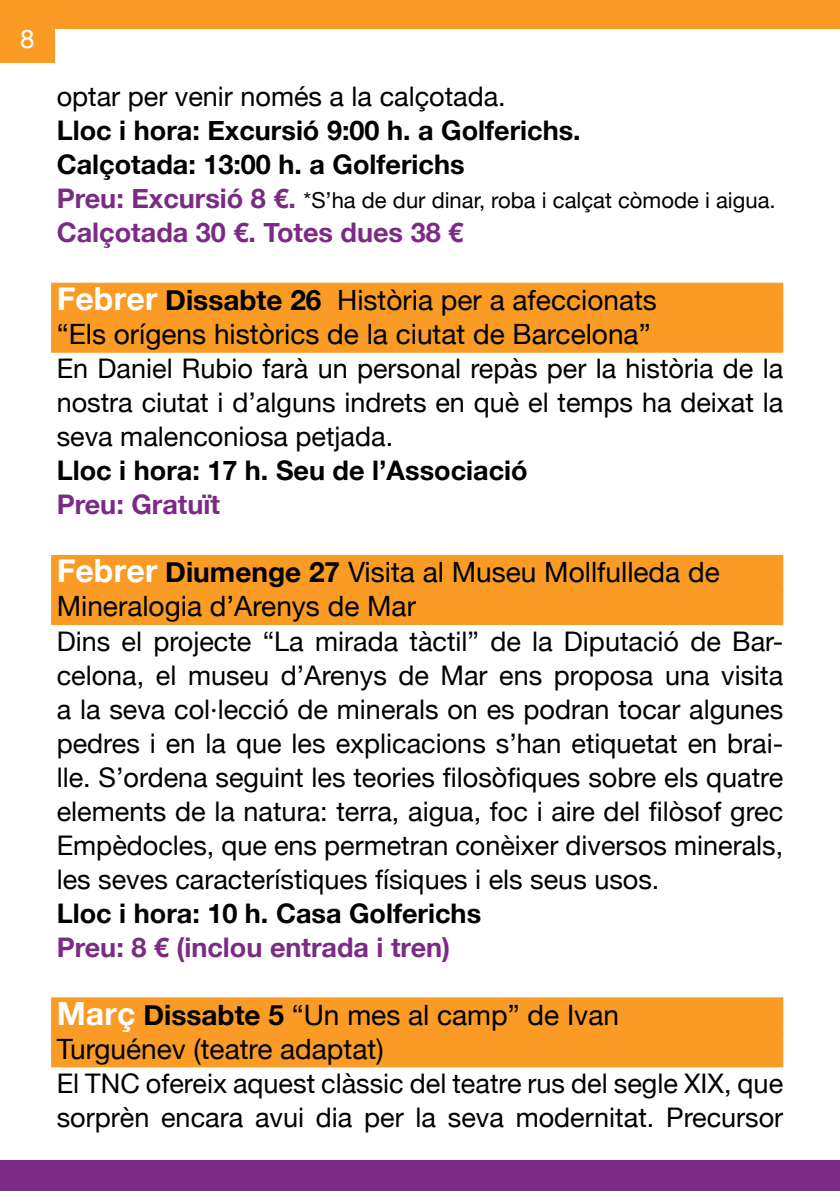
<style>
.page{position:relative;width:840px;height:1191px;background:#fff}
.page>*{position:absolute;margin:0;border:0;box-sizing:border-box;transform-origin:0 0}
.t1{font:28px/34px "Helvetica Neue";color:#000}
.t2{font:27px/34px "Helvetica Neue";color:#000;text-align:justify}
.t3{font:700 27px/34px "Helvetica Neue";color:#000}
.t4{font:700 27px "Helvetica Neue";color:#7b2b85}
.t5{font:26px "Helvetica Neue";color:#fff}
.t6{font:22px "Helvetica Neue";color:#000}
.s1{font-weight:700;font-size:27px;color:#7b2b85}
.s2{font-weight:700;font-size:32px;color:#fff}
.s3{font-weight:700}
</style>
<div class="page">
<div style="left:0;top:0;width:839px;height:29px;background:#f99b25"></div>
<div style="left:0;top:1161px;width:839px;height:30px;background:#7b2b85"></div>
<div style="left:0;top:9px;width:55px;height:53px;background:#f99b25"></div>
<div style="left:51px;top:283px;width:731px;height:36px;background:#f99b25"></div>
<div style="left:51px;top:317px;width:731px;height:36px;background:#f99b25"></div>
<div style="left:51px;top:555px;width:731px;height:36px;background:#f99b25"></div>
<div style="left:51px;top:589px;width:731px;height:36px;background:#f99b25"></div>
<div style="left:51px;top:997px;width:731px;height:36px;background:#f99b25"></div>
<div style="left:51px;top:1031px;width:731px;height:36px;background:#f99b25"></div>
<p class="t5" style="left:20px;top:23px;width:16px">8</p>
<p class="t2" style="left:57px;top:79px;width:450px">optar per venir només a la calçotada.</p>
<p class="t3" style="left:57px;top:113px;width:525px">Lloc i hora: Excursió 9:00 h. a Golferichs.<br>Calçotada: 13:00 h. a Golferichs</p>
<p class="t6" style="left:57px;top:187px;width:720px"><span class="s1">Preu: Excursió 8 €.</span> *S’ha de dur dinar, roba i calçat còmode i aigua.</p>
<p class="t4" style="left:57px;top:216px;width:408px">Calçotada 30 €. Totes dues 38 €</p>
<p class="t1" style="left:57px;top:283px;width:601px"><span class="s2">Febrer</span> <span class="s3">Dissabte 26</span> Història per a afeccionats “Els orígens històrics de la ciutat de Barcelona”</p>
<p class="t2" style="left:57px;top:351px;width:727px">En Daniel Rubio farà un personal repàs per la història de la nostra ciutat i d’alguns indrets en què el temps ha deixat la seva malenconiosa petjada.</p>
<p class="t3" style="left:57px;top:453px;width:472px">Lloc i hora: 17 h. Seu de l’Associació</p>
<p class="t4" style="left:57px;top:488px;width:165px">Preu: Gratuït</p>
<p class="t1" style="left:57px;top:555px;width:664px"><span class="s2">Febrer</span> <span class="s3">Diumenge 27</span> Visita al Museu Mollfulleda de<br>Mineralogia d’Arenys de Mar</p>
<p class="t2" style="left:57px;top:623px;width:727px">Dins el projecte “La mirada tàctil” de la Diputació de Bar&shy;celona, el museu d’Arenys de Mar ens proposa una visita a la seva col·lecció de minerals on es podran tocar algunes pedres i en la que les explicacions s’han etiquetat en brai&shy;lle. S’ordena seguint les teories filosòfiques sobre els quatre elements de la natura: terra, aigua, foc i aire del filòsof grec Empèdocles, que ens permetran conèixer diversos minerals, les seves característiques físiques i els seus usos.</p>
<p class="t3" style="left:57px;top:895px;width:425px">Lloc i hora: 10 h. Casa Golferichs</p>
<p class="t4" style="left:57px;top:930px;width:395px">Preu: 8 € (inclou entrada i tren)</p>
<p class="t1" style="left:57px;top:997px;width:563px"><span class="s2">Març</span> <span class="s3">Dissabte 5</span> “Un mes al camp” de Ivan<br>Turguénev (teatre adaptat)</p>
<p class="t2" style="left:57px;top:1066px;width:727px">El TNC ofereix aquest clàssic del teatre rus del segle XIX, que sorprèn encara avui dia per la seva modernitat. Precursor</p>
</div>
